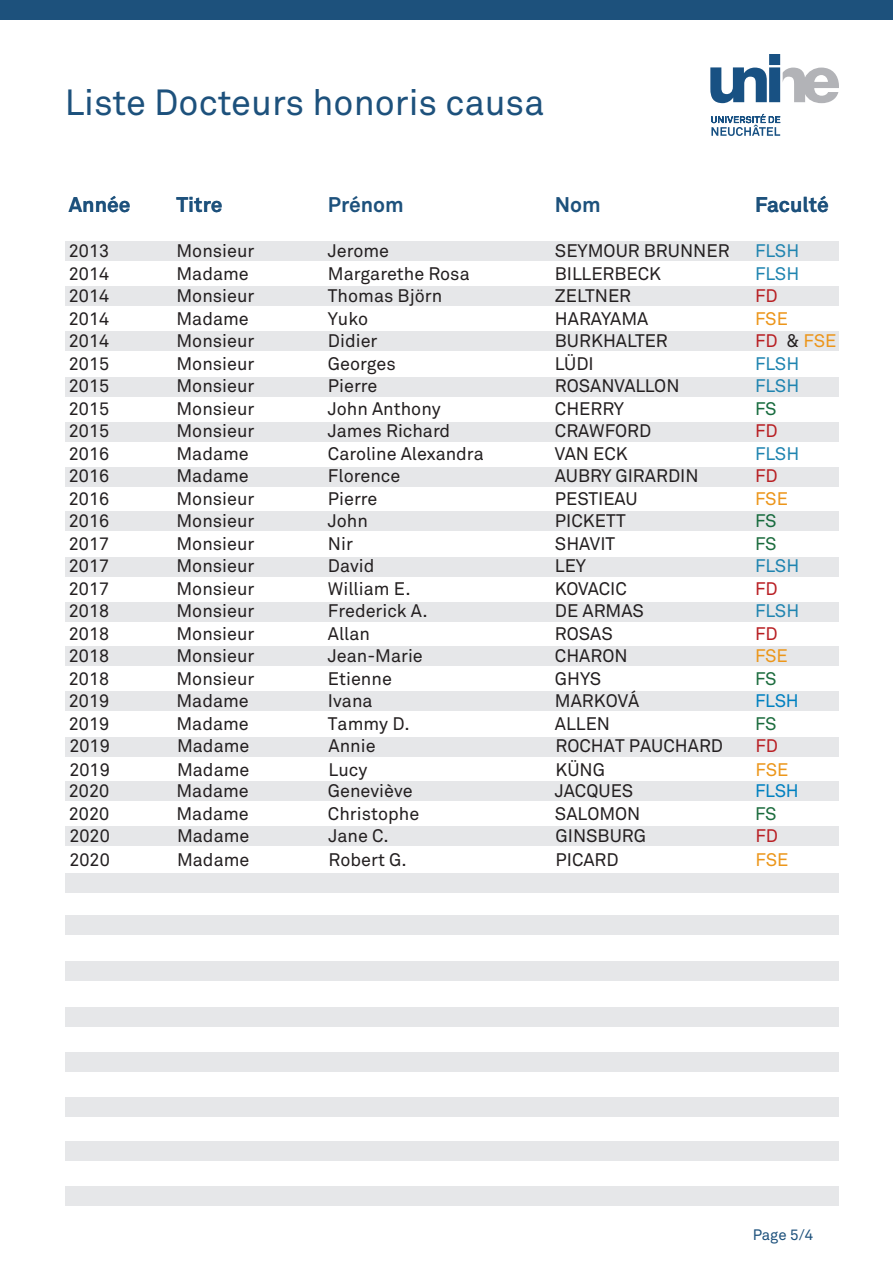
<style>
.page{position:relative;width:893px;height:1263px;background:#fff}
.page>*{position:absolute;margin:0;border:0;box-sizing:border-box;transform-origin:0 0}
.t1{font:36px "Akkurat";color:#1d517c}
.t2{font:700 21px "Akkurat";color:#1d517c}
.t3{font:18px/22.5px "Akkurat";color:#231f20}
.t4{font:18px "Akkurat";color:#1f84b0}
.t5{font:18px "Akkurat";color:#ec951a}
.t6{font:18px "Akkurat";letter-spacing:-.015em;color:#ec961a}
.t7{font:18px "Akkurat";color:#b81f23}
.t8{font:18px "Akkurat";letter-spacing:-.015em;color:#1c6c3e}
.t9{font:18px "Akkurat";letter-spacing:-.015em;color:#0080c0}
.t10{font:18px "Akkurat";color:#b91f24}
.t11{font:18px "Akkurat";color:#176b3e}
.t12{font:15px "Akkurat";color:#1d517c}
.s1{color:#b81f23}
.s2{color:#231f20}
</style>
<div class="page">
<svg style="left:710px;top:54px;width:129px;height:49px"></svg>
<svg style="left:711px;top:114px;width:69px;height:22px"></svg>
<div style="left:0;top:0;width:893px;height:20px;background:#1d517c"></div>
<div style="left:65px;top:241px;width:774px;height:20px;background:#e6e7e9"></div>
<div style="left:65px;top:286px;width:774px;height:20px;background:#e6e7e9"></div>
<div style="left:65px;top:332px;width:774px;height:19px;background:#e6e7e9"></div>
<div style="left:65px;top:377px;width:774px;height:19px;background:#e6e7e9"></div>
<div style="left:65px;top:422px;width:774px;height:20px;background:#e6e7e9"></div>
<div style="left:65px;top:467px;width:774px;height:19px;background:#e6e7e9"></div>
<div style="left:65px;top:511px;width:774px;height:19px;background:#e6e7e9"></div>
<div style="left:65px;top:557px;width:774px;height:20px;background:#e6e7e9"></div>
<div style="left:65px;top:602px;width:774px;height:19px;background:#e6e7e9"></div>
<div style="left:65px;top:646px;width:774px;height:20px;background:#e6e7e9"></div>
<div style="left:65px;top:691px;width:774px;height:20px;background:#e6e7e9"></div>
<div style="left:65px;top:737px;width:774px;height:19px;background:#e6e7e9"></div>
<div style="left:65px;top:781px;width:774px;height:20px;background:#e6e7e9"></div>
<div style="left:65px;top:826px;width:774px;height:20px;background:#e6e7e9"></div>
<div style="left:65px;top:873px;width:774px;height:19px;background:#e6e7e9"></div>
<div style="left:65px;top:915px;width:774px;height:20px;background:#e6e7e9"></div>
<div style="left:65px;top:961px;width:774px;height:20px;background:#e6e7e9"></div>
<div style="left:65px;top:1007px;width:774px;height:19px;background:#e6e7e9"></div>
<div style="left:65px;top:1052px;width:774px;height:20px;background:#e6e7e9"></div>
<div style="left:65px;top:1097px;width:774px;height:19px;background:#e6e7e9"></div>
<div style="left:65px;top:1141px;width:774px;height:19px;background:#e6e7e9"></div>
<div style="left:65px;top:1186px;width:774px;height:20px;background:#e6e7e9"></div>
<h1 class="t1" style="left:65px;top:81px;width:481px">Liste Docteurs honoris causa</h1>
<p class="t2" style="left:69px;top:191px;width:63px">Année</p>
<p class="t2" style="left:176px;top:191px;width:47px">Titre</p>
<p class="t3" style="left:69px;top:240px;width:42px">2013</p>
<p class="t3" style="left:69px;top:263px;width:42px">2014</p>
<p class="t3" style="left:69px;top:285px;width:42px">2014</p>
<p class="t3" style="left:69px;top:308px;width:42px">2014</p>
<p class="t3" style="left:69px;top:330px;width:42px">2014</p>
<p class="t3" style="left:69px;top:353px;width:42px">2015</p>
<p class="t3" style="left:69px;top:375px;width:42px">2015</p>
<p class="t3" style="left:69px;top:398px;width:42px">2015</p>
<p class="t3" style="left:69px;top:420px;width:42px">2015</p>
<p class="t3" style="left:69px;top:443px;width:42px">2016</p>
<p class="t3" style="left:69px;top:465px;width:42px">2016</p>
<p class="t3" style="left:69px;top:488px;width:42px">2016</p>
<p class="t3" style="left:69px;top:510px;width:42px">2016</p>
<p class="t3" style="left:69px;top:533px;width:42px">2017</p>
<p class="t3" style="left:69px;top:555px;width:42px">2017</p>
<p class="t3" style="left:69px;top:578px;width:42px">2017</p>
<p class="t3" style="left:69px;top:600px;width:42px">2018</p>
<p class="t3" style="left:69px;top:623px;width:42px">2018</p>
<p class="t3" style="left:69px;top:645px;width:42px">2018</p>
<p class="t3" style="left:69px;top:668px;width:42px">2018</p>
<p class="t3" style="left:176px;top:240px;width:80px">Monsieur<br>Madame<br>Monsieur</p>
<p class="t3" style="left:176px;top:308px;width:74px">Madame</p>
<p class="t3" style="left:176px;top:330px;width:80px">Monsieur</p>
<p class="t3" style="left:176px;top:353px;width:80px">Monsieur</p>
<p class="t3" style="left:176px;top:375px;width:80px">Monsieur</p>
<p class="t3" style="left:176px;top:398px;width:80px">Monsieur</p>
<p class="t3" style="left:176px;top:420px;width:80px">Monsieur</p>
<p class="t3" style="left:176px;top:443px;width:74px">Madame</p>
<p class="t3" style="left:176px;top:465px;width:80px">Madame<br>Monsieur</p>
<p class="t3" style="left:176px;top:510px;width:80px">Monsieur</p>
<p class="t3" style="left:176px;top:533px;width:80px">Monsieur</p>
<p class="t3" style="left:176px;top:555px;width:80px">Monsieur</p>
<p class="t3" style="left:176px;top:578px;width:80px">Monsieur</p>
<p class="t3" style="left:176px;top:600px;width:80px">Monsieur</p>
<p class="t3" style="left:176px;top:623px;width:80px">Monsieur</p>
<p class="t3" style="left:176px;top:645px;width:80px">Monsieur</p>
<p class="t3" style="left:176px;top:668px;width:80px">Monsieur</p>
<p class="t2" style="left:328px;top:191px;width:77px">Prénom</p>
<p class="t2" style="left:555px;top:191px;width:47px">Nom</p>
<p class="t2" style="left:755px;top:191px;width:75px">Faculté</p>
<p class="t3" style="left:328px;top:240px;width:63px">Jerome</p>
<p class="t3" style="left:328px;top:263px;width:143px">Margarethe Rosa</p>
<p class="t3" style="left:328px;top:285px;width:116px">Thomas Björn</p>
<p class="t3" style="left:328px;top:308px;width:42px">Yuko</p>
<p class="t3" style="left:328px;top:330px;width:51px">Didier</p>
<p class="t3" style="left:328px;top:353px;width:69px">Georges</p>
<p class="t3" style="left:328px;top:375px;width:51px">Pierre</p>
<p class="t3" style="left:328px;top:398px;width:114px">John Anthony</p>
<p class="t3" style="left:328px;top:420px;width:124px">James Richard</p>
<p class="t3" style="left:328px;top:443px;width:157px">Caroline Alexandra</p>
<p class="t3" style="left:328px;top:465px;width:74px">Florence</p>
<p class="t3" style="left:328px;top:488px;width:51px">Pierre</p>
<p class="t3" style="left:328px;top:510px;width:42px">John</p>
<p class="t3" style="left:328px;top:533px;width:27px">Nir</p>
<p class="t3" style="left:328px;top:555px;width:48px">David</p>
<p class="t3" style="left:328px;top:578px;width:84px">William E.</p>
<p class="t3" style="left:328px;top:600px;width:101px">Frederick A.</p>
<p class="t3" style="left:328px;top:623px;width:44px">Allan</p>
<p class="t3" style="left:328px;top:645px;width:96px">Jean-Marie</p>
<p class="t3" style="left:328px;top:668px;width:65px">Etienne</p>
<p class="t3" style="left:555px;top:240px;width:176px">SEYMOUR BRUNNER<br>BILLERBECK<br>ZELTNER<br>HARAYAMA<br>BURKHALTER<br>LÜDI<br>ROSANVALLON<br>CHERRY<br>CRAWFORD<br>VAN ECK<br>AUBRY GIRARDIN<br>PESTIEAU<br>PICKETT<br>SHAVIT<br>LEY<br>KOVACIC<br>DE ARMAS<br>ROSAS<br>CHARON<br>GHYS</p>
<p class="t4" style="left:755px;top:241px;width:46px">FLSH</p>
<p class="t4" style="left:755px;top:263px;width:46px">FLSH</p>
<p class="t7" style="left:755px;top:286px;width:24px">FD</p>
<p class="t5" style="left:755px;top:308px;width:34px">FSE</p>
<p class="t5" style="left:755px;top:331px;width:83px"><span class="s1">FD</span> <span class="s2">&amp;</span> FSE</p>
<p class="t4" style="left:755px;top:353px;width:46px">FLSH</p>
<p class="t4" style="left:755px;top:376px;width:46px">FLSH</p>
<p class="t11" style="left:755px;top:398px;width:23px">FS</p>
<p class="t7" style="left:755px;top:421px;width:24px">FD</p>
<p class="t4" style="left:755px;top:443px;width:46px">FLSH</p>
<p class="t7" style="left:755px;top:466px;width:24px">FD</p>
<p class="t5" style="left:755px;top:488px;width:34px">FSE</p>
<p class="t11" style="left:755px;top:511px;width:23px">FS</p>
<p class="t8" style="left:755px;top:533px;width:23px">FS</p>
<p class="t4" style="left:755px;top:556px;width:46px">FLSH</p>
<p class="t10" style="left:755px;top:578px;width:24px">FD</p>
<p class="t4" style="left:755px;top:601px;width:46px">FLSH</p>
<p class="t7" style="left:755px;top:623px;width:24px">FD</p>
<p class="t6" style="left:755px;top:646px;width:34px">FSE</p>
<p class="t8" style="left:755px;top:668px;width:23px">FS</p>
<p class="t3" style="left:69px;top:690px;width:42px">2019</p>
<p class="t3" style="left:176px;top:690px;width:74px">Madame</p>
<p class="t3" style="left:328px;top:690px;width:46px">Ivana</p>
<p class="t3" style="left:555px;top:690px;width:86px">MARKOVÁ</p>
<p class="t9" style="left:755px;top:691px;width:45px">FLSH</p>
<p class="t3" style="left:69px;top:713px;width:42px">2019</p>
<p class="t3" style="left:176px;top:713px;width:74px">Madame</p>
<p class="t3" style="left:328px;top:713px;width:83px">Tammy D.</p>
<p class="t3" style="left:555px;top:713px;width:57px">ALLEN</p>
<p class="t8" style="left:755px;top:713px;width:23px">FS</p>
<p class="t3" style="left:69px;top:735px;width:42px">2019</p>
<p class="t3" style="left:177px;top:735px;width:74px">Madame</p>
<p class="t3" style="left:329px;top:735px;width:49px">Annie</p>
<p class="t3" style="left:555px;top:735px;width:169px">ROCHAT PAUCHARD</p>
<p class="t10" style="left:756px;top:735px;width:24px">FD</p>
<p class="t3" style="left:69px;top:759px;width:42px">2019</p>
<p class="t3" style="left:177px;top:759px;width:74px">Madame</p>
<p class="t3" style="left:329px;top:759px;width:40px">Lucy</p>
<p class="t3" style="left:555px;top:759px;width:51px">KÜNG</p>
<p class="t6" style="left:756px;top:759px;width:34px">FSE</p>
<p class="t3" style="left:69px;top:780px;width:42px">2020</p>
<p class="t3" style="left:176px;top:780px;width:74px">Madame</p>
<p class="t3" style="left:328px;top:780px;width:86px">Geneviève</p>
<p class="t3" style="left:555px;top:780px;width:80px">JACQUES</p>
<p class="t9" style="left:755px;top:781px;width:45px">FLSH</p>
<p class="t3" style="left:69px;top:803px;width:42px">2020</p>
<p class="t3" style="left:176px;top:803px;width:74px">Madame</p>
<p class="t3" style="left:328px;top:803px;width:93px">Christophe</p>
<p class="t3" style="left:555px;top:803px;width:87px">SALOMON</p>
<p class="t8" style="left:755px;top:803px;width:23px">FS</p>
<p class="t3" style="left:69px;top:825px;width:42px">2020</p>
<p class="t3" style="left:177px;top:825px;width:74px">Madame</p>
<p class="t3" style="left:329px;top:825px;width:62px">Jane C.</p>
<p class="t3" style="left:555px;top:825px;width:92px">GINSBURG</p>
<p class="t10" style="left:756px;top:825px;width:24px">FD</p>
<p class="t3" style="left:69px;top:849px;width:42px">2020</p>
<p class="t3" style="left:177px;top:849px;width:74px">Madame</p>
<p class="t3" style="left:329px;top:849px;width:80px">Robert G.</p>
<p class="t3" style="left:555px;top:849px;width:65px">PICARD</p>
<p class="t6" style="left:756px;top:849px;width:34px">FSE</p>
<p class="t12" style="left:753px;top:1226px;width:62px">Page 5/4</p>
</div>
